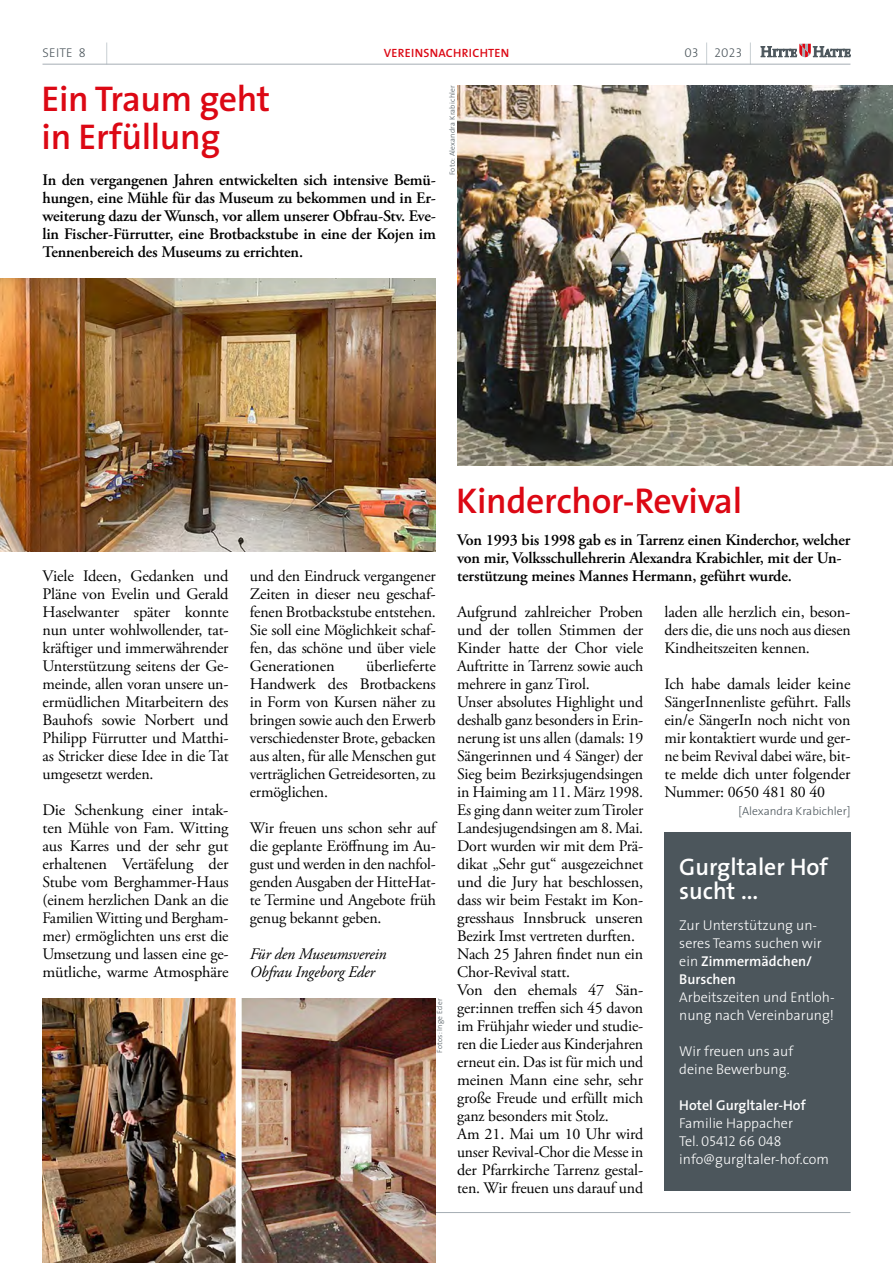
<style>
.page{position:relative;width:893px;height:1263px;background:#fff}
.page>*{position:absolute;margin:0;border:0;box-sizing:border-box;transform-origin:0 0}
.t1{font:600 36px/37.5px "The Sans";letter-spacing:-.01em;color:#dc0814}
.t2{font:600 24px/24px "The Sans";color:#fff}
.t3{font:16.05px/18px "Adobe Garamond Pro";letter-spacing:-.01em;color:#000;text-align:justify}
.t4{font:600 16.05px/18px "Adobe Garamond Pro";letter-spacing:-.01em;color:#000;text-align:justify}
.t5{font:italic 16.05px/18px "Adobe Garamond Pro";letter-spacing:-.01em;color:#000}
.t6{font:300 14.25px/18px "The Sans";color:#fff}
.t7{font:600 14.25px "The Sans";color:#fff}
.t8{font:14.25px "The Sans Light Caps";color:#fff}
.t9{font:12.75px "The Sans Light Caps";letter-spacing:.02em;color:#4c565c}
.t10{font:600 12px "The Sans";letter-spacing:.02em;color:#dc0814}
.t11{font:300 11.7px "The Sans";color:#4c565c}
.t12{font:300 7.5px "The Sans";letter-spacing:.03em;color:#4c565c}
.s1{font-weight:600}
.s2{font-family:"The Sans";font-weight:300}
</style>
<div class="page">
<svg style="left:106px;top:43px;width:1px;height:21px"></svg>
<svg style="left:750px;top:43px;width:1px;height:21px"></svg>
<svg style="left:706px;top:43px;width:1px;height:21px"></svg>
<hr style="left:43px;top:64px;width:807px;height:1px;background:#a5adb4">
<hr style="left:43px;top:1212px;width:807px;height:1px;background:#a5adb4">
<svg style="left:761px;top:44px;width:89px;height:13px"></svg>
<img style="left:0;top:278px;width:436px;height:274px">
<img style="left:43px;top:999px;width:393px;height:264px">
<div style="left:236px;top:996px;width:6px;height:267px;background:#fff"></div>
<div style="left:664px;top:833px;width:186px;height:358px;background:#4c565c"></div>
<img style="left:457px;top:85px;width:436px;height:381px">
<p class="t9" style="left:43px;top:42px;width:45px">SEITE 8</p>
<p class="t10" style="left:384px;top:43px;width:127px">VEREINSNACHRICHTEN</p>
<p class="t9" style="left:684px;top:42px;width:59px">03 2023</p>
<h1 class="t1" style="left:42px;top:79px;width:230px">Ein Traum geht in Erfüllung</h1>
<p class="t12" style="left:446px;top:175px;width:92px;rotate:-90deg">Foto: Alexandra Krabichler</p>
<p class="t4" style="left:43px;top:171px;width:395px">In den vergangenen Jahren entwickelten sich intensive Bemü&shy;hungen, eine Mühle für das Museum zu bekommen und in Er&shy;weiterung dazu der Wunsch, vor allem unserer Obfrau-Stv. Eve&shy;lin Fischer-Fürrutter, eine Brotbackstube in eine der Kojen im Tennenbereich des Museums zu errichten.</p>
<p class="t3" style="left:43px;top:567px;width:188px">Viele Ideen, Gedanken und Pläne von Evelin und Gerald Haselwanter später konnte nun unter wohlwollender, tat&shy;kräftiger und immerwährender Unterstützung seitens der Ge&shy;meinde, allen voran unsere un&shy;ermüdlichen Mitarbeitern des Bauhofs sowie Norbert und Philipp Fürrutter und Matthi&shy;as Stricker diese Idee in die Tat umgesetzt werden.</p>
<p class="t3" style="left:43px;top:801px;width:188px">Die Schenkung einer intak&shy;ten Mühle von Fam. Witting aus Karres und der sehr gut erhaltenen Vertäfelung der Stube vom Berghammer-Haus (einem herzlichen Dank an die Familien Witting und Bergham&shy;mer) ermöglichten uns erst die Umsetzung und lassen eine ge&shy;mütliche, warme Atmosphäre</p>
<p class="t3" style="left:250px;top:567px;width:188px">und den Eindruck vergangener Zeiten in dieser neu geschaf&shy;fenen Brotbackstube entstehen.<br>Sie soll eine Möglichkeit schaf&shy;fen, das schöne und über viele Generationen</p>
<p class="t3" style="left:250px;top:657px;width:188px;text-indent:116px">überlieferte Handwerk des Brotbackens in Form von Kursen näher zu bringen sowie auch den Erwerb verschiedenster Brote, gebacken aus alten, für alle Menschen gut verträglichen Getreidesorten, zu ermöglichen.</p>
<p class="t3" style="left:250px;top:819px;width:188px">Wir freuen uns schon sehr auf die geplante Eröffnung im Au&shy;gust und werden in den nachfol&shy;genden Ausgaben der HitteHat&shy;te Termine und Angebote früh genug bekannt geben.</p>
<p class="t5" style="left:250px;top:945px;width:138px">Für den Museumsverein<br>Obfrau Ingeborg Eder</p>
<p class="t12" style="left:433px;top:1053px;width:55px;rotate:-90deg">Fotos: Inge Eder</p>
<h1 class="t1" style="left:456px;top:481px;width:287px">Kinderchor-Revival</h1>
<p class="t4" style="left:457px;top:531px;width:395px;text-align:left">Von 1993 bis 1998 gab es in Tarrenz einen Kinderchor, welcher von mir, Volksschullehrerin Alexandra Krabichler, mit der Un&shy;terstützung meines Mannes Hermann, geführt wurde.</p>
<p class="t3" style="left:457px;top:603px;width:188px;text-align:left">Aufgrund zahlreicher Proben und der tollen Stimmen der<br>Kinder hatte der Chor viele<br>Auftritte in Tarrenz sowie auch mehrere in ganz Tirol.<br>Unser absolutes Highlight und deshalb ganz besonders in Erin&shy;nerung ist uns allen (damals: 19<br>Sängerinnen und 4 Sänger) der<br>Sieg beim Bezirksjugendsingen in Haiming am 11. März 1998.<br>Es ging dann weiter zum Tiroler<br>Landesjugendsingen am 8. Mai.<br>Dort wurden wir mit dem Prä&shy;dikat „Sehr gut“ ausgezeichnet und die Jury hat beschlossen, dass wir beim Festakt im Kon&shy;gresshaus Innsbruck unseren<br>Bezirk Imst vertreten durften.<br>Nach 25 Jahren findet nun ein<br>Chor-Revival statt.<br>Von den ehemals 47 Sän&shy;ger:innen treffen sich 45 davon im Frühjahr wieder und studie&shy;ren die Lieder aus Kinderjahren erneut ein. Das ist für mich und meinen Mann eine sehr, sehr große Freude und erfüllt mich ganz besonders mit Stolz.<br>Am 21. Mai um 10 Uhr wird unser Revival-Chor die Messe in der Pfarrkirche Tarrenz gestal&shy;ten. Wir freuen uns darauf und</p>
<p class="t3" style="left:664px;top:603px;width:188px">laden alle herzlich ein, beson&shy;ders die, die uns noch aus diesen Kindheitszeiten kennen.</p>
<p class="t3" style="left:664px;top:675px;width:188px">Ich habe damals leider keine SängerInnenliste geführt. Falls ein/e SängerIn noch nicht von mir kontaktiert wurde und ger&shy;ne beim Revival dabei wäre, bit&shy;te melde dich unter folgender Nummer: 0650 481 80 40</p>
<p class="t11" style="left:738px;top:801px;width:114px">[Alexandra Krabichler]</p>
<h2 class="t2" style="left:679px;top:854px;width:150px">Gurgltaler Hof sucht ...</h2>
<p class="t6" style="left:679px;top:915px;width:144px">Zur Unterstützung un&shy;seres Teams suchen wir ein <span class="s1">Zimmermädchen/<br>Burschen</span></p>
<p class="t6" style="left:679px;top:987px;width:157px">Arbeitszeiten und Entloh&shy;nung nach Vereinbarung!</p>
<p class="t6" style="left:679px;top:1041px;width:115px">Wir freuen uns auf deine Bewerbung.</p>
<p class="t7" style="left:679px;top:1093px;width:128px">Hotel Gurgltaler-Hof</p>
<p class="t6" style="left:679px;top:1113px;width:115px">Familie Happacher</p>
<p class="t8" style="left:679px;top:1129px;width:104px"><span class="s2">Tel.</span> 05412 66 048</p>
<p class="t6" style="left:679px;top:1149px;width:151px">info@gurgltaler-hof.com</p>
</div>
